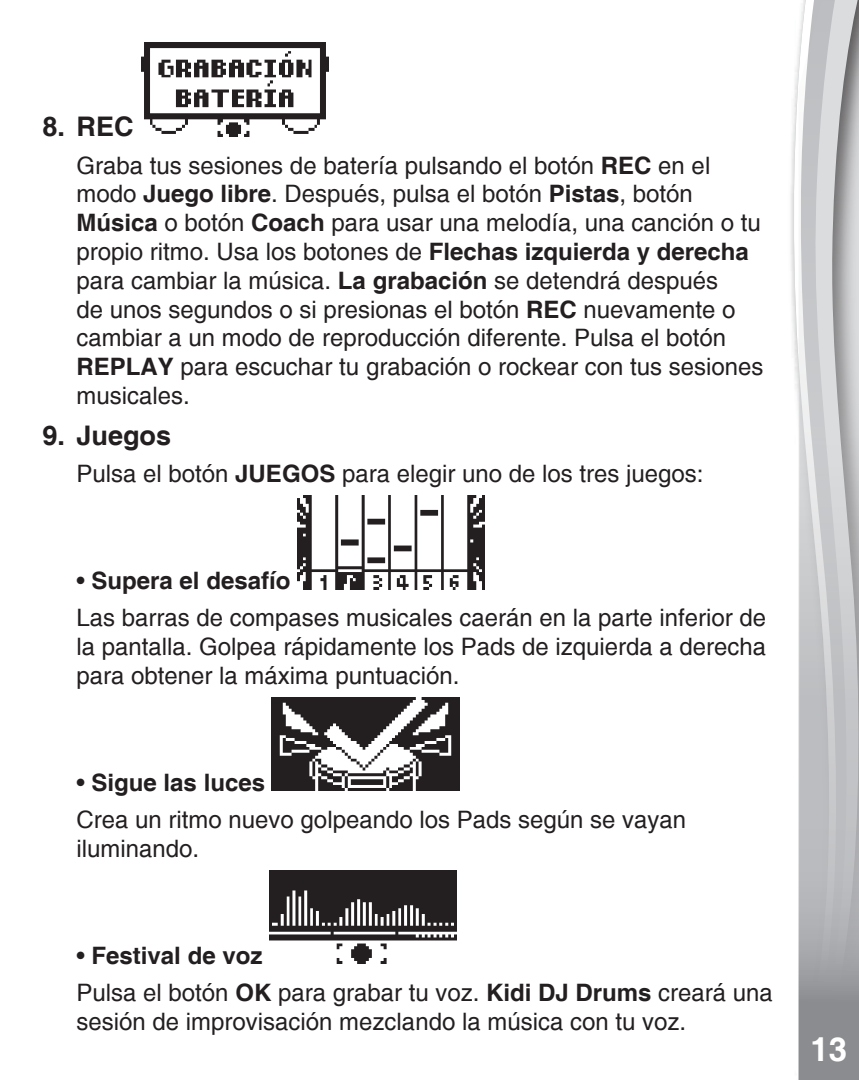
<style>
.page{position:relative;width:859px;height:1080px;background:#fff}
.page>*{position:absolute;margin:0;border:0;box-sizing:border-box;transform-origin:0 0}
.t1{font:700 33px "Helvetica";color:#fff}
.t2{font:700 33px "Helvetica";color:#fff}
.t3{font:700 27px "Helvetica";color:#231f20}
.t4{font:24px/28.8px "Helvetica";color:#231f20}
.s1{font-weight:700}
</style>
<div class="page">
<div style="left:787px;top:0;width:72px;height:1080px;background:#231f20;opacity:.75"></div>
<svg style="left:793px;top:0;width:5px;height:1080px"></svg>
<svg style="left:798px;top:0;width:61px;height:1080px;background:#bebfc1"></svg>
<img style="left:141px;top:43px;width:188px;height:93px">
<img style="left:297px;top:495px;width:188px;height:94px">
<img style="left:272px;top:697px;width:187px;height:94px">
<img style="left:269px;top:870px;width:188px;height:94px">
<p class="t3" style="left:43px;top:110px;width:93px">8. REC</p>
<p class="t4" style="left:77px;top:151px;width:688px">Graba tus sesiones de batería pulsando el botón <span class="s1">REC</span> en el modo <span class="s1">Juego libre</span>. Después, pulsa el botón <span class="s1">Pistas</span>, botón <span class="s1">Música</span> o botón <span class="s1">Coach</span> para usar una melodía, una canción o tu propio ritmo. Usa los botones de <span class="s1">Flechas izquierda y derecha </span>para cambiar la música. <span class="s1">La grabación</span> se detendrá después<br>de unos segundos o si presionas el botón <span class="s1">REC</span> nuevamente o cambiar a un modo de reproducción diferente. Pulsa el botón <span class="s1">REPLAY</span> para escuchar tu grabación o rockear con tus sesiones musicales.</p>
<p class="t3" style="left:43px;top:419px;width:130px">9. Juegos</p>
<p class="t4" style="left:77px;top:460px;width:628px">Pulsa el botón <span class="s1">JUEGOS</span> para elegir uno de los tres juegos:</p>
<p class="t4" style="left:77px;top:562px;width:691px;line-height:37.2px">• <span class="s1">Supera el desafío<br></span>Las barras de compases musicales caerán en la parte inferior de</p>
<p class="t4" style="left:77px;top:633px;width:691px">la pantalla. Golpea rápidamente los Pads de izquierda a derecha para obtener la máxima puntuación.</p>
<p class="t4" style="left:77px;top:764px;width:611px;line-height:37.2px">• <span class="s1">Sigue las luces<br></span>Crea un ritmo nuevo golpeando los Pads según se vayan</p>
<p class="t4" style="left:77px;top:834px;width:124px">iluminando.</p>
<p class="t4" style="left:77px;top:937px;width:698px;line-height:37.2px">• <span class="s1">Festival de voz<br></span>Pulsa el botón <span class="s1">OK</span> para grabar tu voz. <span class="s1">Kidi DJ Drums</span> creará una</p>
<p class="t4" style="left:77px;top:1007px;width:611px">sesión de improvisación mezclando la música con tu voz.</p>
<h1 class="t1" style="left:812px;top:1021px;width:40px">13<sup>13</sup></h1>
<h1 class="t2" style="left:810px;top:1029px;width:38px">13</h1>
</div>
